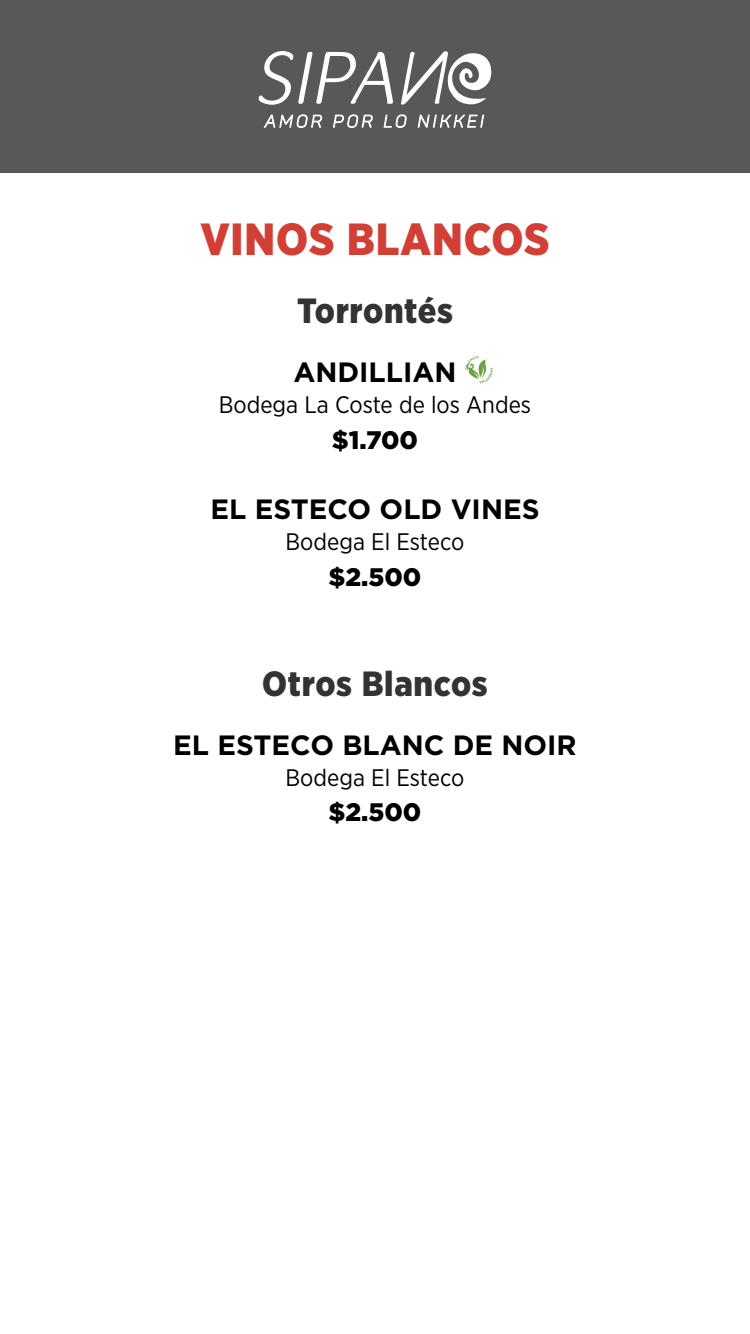
<style>
.page{position:relative;width:750px;height:1334px;background:#fff}
.page>*{position:absolute;margin:0;border:0;box-sizing:border-box;transform-origin:0 0}
.t1{font:900 45px "Gotham Narrow";letter-spacing:.02em;color:#d23f34}
.t2{font:900 35px "Gotham Narrow";letter-spacing:.02em;color:#333}
.t3{font:700 27.9px "Gotham";color:#000}
.t4{font:900 25.3px "Gotham";color:#000}
.t5{font:23.9px "Gotham Narrow";color:#000}
</style>
<div class="page">
<div style="left:0;top:0;width:750px;height:172px;background:#57585a"></div>
<svg style="left:258px;top:51px;width:234px;height:77px"></svg>
<svg style="left:465px;top:356px;width:28px;height:27px"></svg>
<p class="t1" style="left:200px;top:209px;width:351px">VINOS BLANCOS</p>
<p class="t2" style="left:297px;top:288px;width:157px">Torrontés</p>
<p class="t3" style="left:293px;top:354px;width:165px">ANDILLIAN</p>
<p class="t5" style="left:219px;top:390px;width:314px">Bodega La Coste de los Andes</p>
<p class="t4" style="left:332px;top:422px;width:88px">$1.700</p>
<p class="t3" style="left:210px;top:491px;width:331px">EL ESTECO OLD VINES</p>
<p class="t5" style="left:286px;top:527px;width:180px">Bodega El Esteco</p>
<p class="t4" style="left:329px;top:559px;width:94px">$2.500</p>
<p class="t2" style="left:262px;top:661px;width:227px">Otros Blancos</p>
<p class="t3" style="left:173px;top:726px;width:405px">EL ESTECO BLANC DE NOIR</p>
<p class="t5" style="left:286px;top:763px;width:180px">Bodega El Esteco</p>
<p class="t4" style="left:329px;top:795px;width:94px">$2.500</p>
</div>
